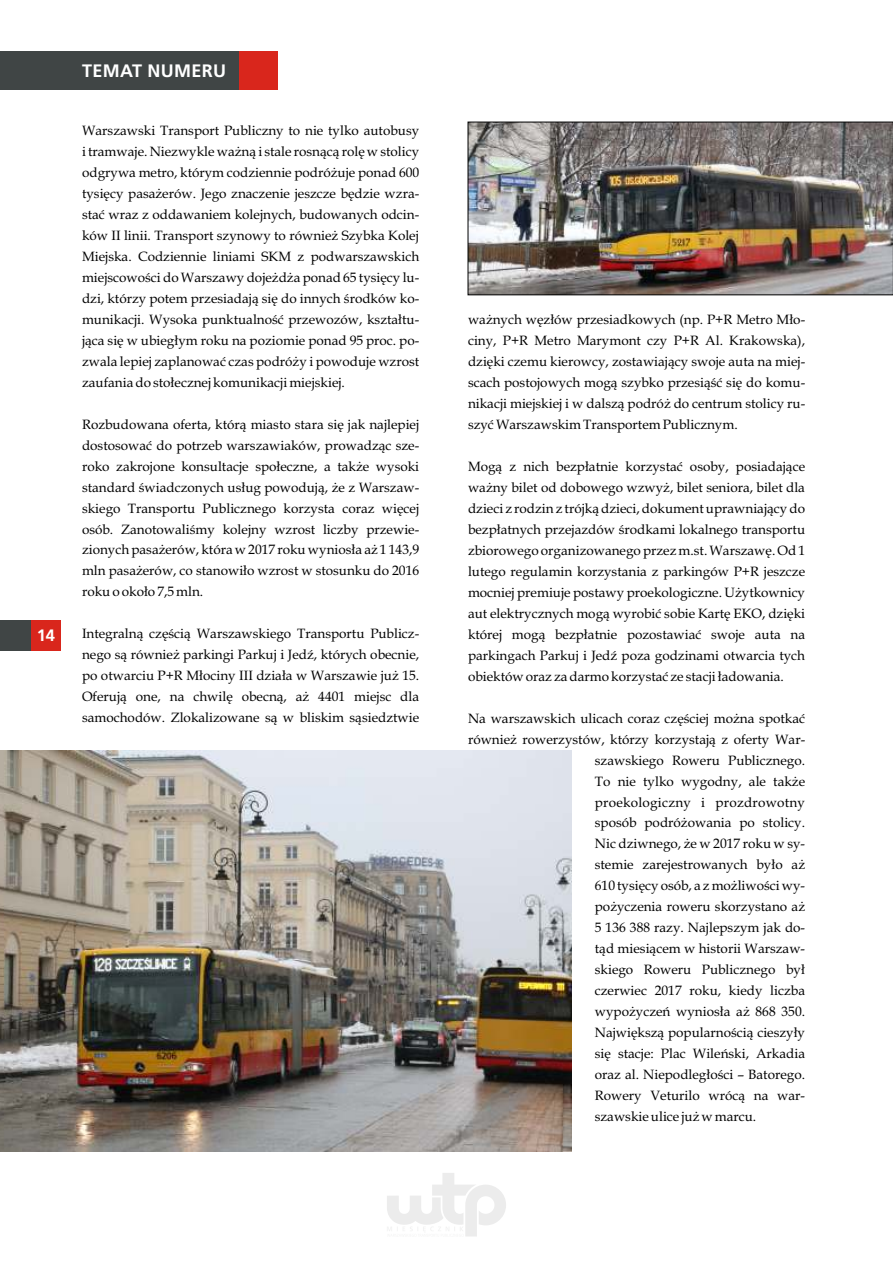
<style>
.page{position:relative;width:893px;height:1263px;background:#fff}
.page>*{position:absolute;margin:0;border:0;box-sizing:border-box;transform-origin:0 0}
.t1{font:700 18px "Frutiger LT Com";letter-spacing:.02em;color:#fff}
.t2{font:700 16.5px "Frutiger LT Com";color:#fff}
.t3{font:13.5px/21px "Book Antiqua";color:#000;text-align:justify}
.t4{font:13.5px "Book Antiqua";letter-spacing:.02em;color:#000}
</style>
<div class="page">
<svg style="left:387px;top:1173px;width:119px;height:63px"></svg>
<div style="left:30px;top:620px;width:31px;height:31px;background:#d9261c"></div>
<div style="left:0;top:51px;width:239px;height:39px;background:#404545"></div>
<div style="left:239px;top:51px;width:39px;height:39px;background:#d9261c"></div>
<div style="left:0;top:620px;width:30px;height:31px;background:#404545"></div>
<img style="left:0;top:751px;width:571px;height:400px">
<img style="left:470px;top:124px;width:421px;height:169px">
<div style="left:468px;top:122px;width:425px;height:173px;border:1px solid #000"></div>
<p class="t2" style="left:37px;top:629px;width:20px">14</p>
<h1 class="t1" style="left:82px;top:63px;width:146px">TEMAT NUMERU</h1>
<p class="t3" style="left:82px;top:121px;width:339px">Warszawski Transport Publiczny to nie tylko autobusy i tramwaje. Niezwykle ważną i stale rosnącą rolę w stolicy odgrywa metro, którym codziennie podróżuje ponad 600 tysięcy pasażerów. Jego znaczenie jeszcze będzie wzra&shy;stać wraz z oddawaniem kolejnych, budowanych odcin&shy;ków II linii. Transport szynowy to również Szybka Kolej Miejska. Codziennie liniami SKM z podwarszawskich miejscowości do Warszawy dojeżdża ponad 65 tysięcy lu&shy;dzi, którzy potem przesiadają się do innych środków ko&shy;munikacji. Wysoka punktualność przewozów, kształtu&shy;jąca się w ubiegłym roku na poziomie ponad 95 proc. po&shy;zwala lepiej zaplanować czas podróży i powoduje wzrost zaufania do stołecznej komunikacji miejskiej.</p>
<p class="t3" style="left:82px;top:415px;width:339px">Rozbudowana oferta, którą miasto stara się jak najlepiej dostosować do potrzeb warszawiaków, prowadząc sze&shy;roko zakrojone konsultacje społeczne, a także wysoki standard świadczonych usług powodują, że z Warszaw&shy;skiego Transportu Publicznego korzysta coraz więcej osób. Zanotowaliśmy kolejny wzrost liczby przewie&shy;zionych pasażerów, która w 2017 roku wyniosła aż 1 143,9 mln pasażerów, co stanowiło wzrost w stosunku do 2016 roku o około 7,5 mln.</p>
<p class="t3" style="left:82px;top:625px;width:339px">Integralną częścią Warszawskiego Transportu Publicz&shy;nego są również parkingi Parkuj i Jedź, których obecnie, po otwarciu P+R Młociny III działa w Warszawie już 15.<br>Oferują one, na chwilę obecną, aż 4401 miejsc dla samochodów. Zlokalizowane są w bliskim sąsiedztwie</p>
<p class="t3" style="left:468px;top:311px;width:339px">ważnych węzłów przesiadkowych (np. P+R Metro Mło&shy;ciny, P+R Metro Marymont czy P+R Al. Krakowska), dzięki czemu kierowcy, zostawiający swoje auta na miej&shy;scach postojowych mogą szybko przesiąść się do komu&shy;nikacji miejskiej i w dalszą podróż do centrum stolicy ru&shy;szyć Warszawskim Transportem Publicznym.</p>
<p class="t3" style="left:468px;top:457px;width:339px">Mogą z nich bezpłatnie korzystać osoby, posiadające ważny bilet od dobowego wzwyż, bilet seniora, bilet dla dzieci z rodzin z trójką dzieci, dokument uprawniający do bezpłatnych przejazdów środkami lokalnego transportu zbiorowego organizowanego przez m.st. Warszawę. Od 1 lutego regulamin korzystania z parkingów P+R jeszcze mocniej premiuje postawy proekologiczne. Użytkownicy aut elektrycznych mogą wyrobić sobie Kartę EKO, dzięki której mogą bezpłatnie pozostawiać swoje auta na parkingach Parkuj i Jedź poza godzinami otwarcia tych obiektów oraz za darmo korzystać ze stacji ładowania.</p>
<p class="t3" style="left:468px;top:709px;width:339px">Na warszawskich ulicach coraz częściej można spotkać</p>
<p class="t3" style="left:468px;top:730px;width:339px">również rowerzystów, którzy korzystają z oferty War-</p>
<p class="t3" style="left:595px;top:751px;width:212px">szawskiego Roweru Publicznego.</p>
<p class="t3" style="left:595px;top:772px;width:212px">To nie tylko wygodny, ale także</p>
<p class="t4" style="left:595px;top:797px;width:212px">proekologiczny i prozdrowotny</p>
<p class="t3" style="left:595px;top:814px;width:212px">sposób podróżowania po stolicy.</p>
<p class="t3" style="left:595px;top:835px;width:212px">Nic dziwnego, że w 2017 roku w sy-</p>
<p class="t3" style="left:595px;top:856px;width:212px">stemie zarejestrowanych było aż</p>
<p class="t3" style="left:595px;top:877px;width:212px">610 tysięcy osób, a z możliwości wy-</p>
<p class="t3" style="left:595px;top:898px;width:212px">pożyczenia roweru skorzystano aż</p>
<p class="t3" style="left:595px;top:919px;width:212px">5 136 388 razy. Najlepszym jak do-</p>
<p class="t3" style="left:595px;top:940px;width:212px">tąd miesiącem w historii Warszaw-</p>
<p class="t3" style="left:595px;top:961px;width:212px">skiego Roweru Publicznego był</p>
<p class="t3" style="left:595px;top:982px;width:212px">czerwiec 2017 roku, kiedy liczba</p>
<p class="t3" style="left:595px;top:1003px;width:212px">wypożyczeń wyniosła aż 868 350.</p>
<p class="t3" style="left:595px;top:1024px;width:212px">Największą popularnością cieszyły</p>
<p class="t3" style="left:595px;top:1045px;width:212px">się stacje: Plac Wileński, Arkadia</p>
<p class="t3" style="left:595px;top:1066px;width:212px">oraz al. Niepodległości – Batorego.</p>
<p class="t3" style="left:595px;top:1086px;width:212px">Rowery Veturilo wrócą na war-</p>
<p class="t3" style="left:595px;top:1107px;width:163px">szawskie ulice już w marcu.</p>
</div>
